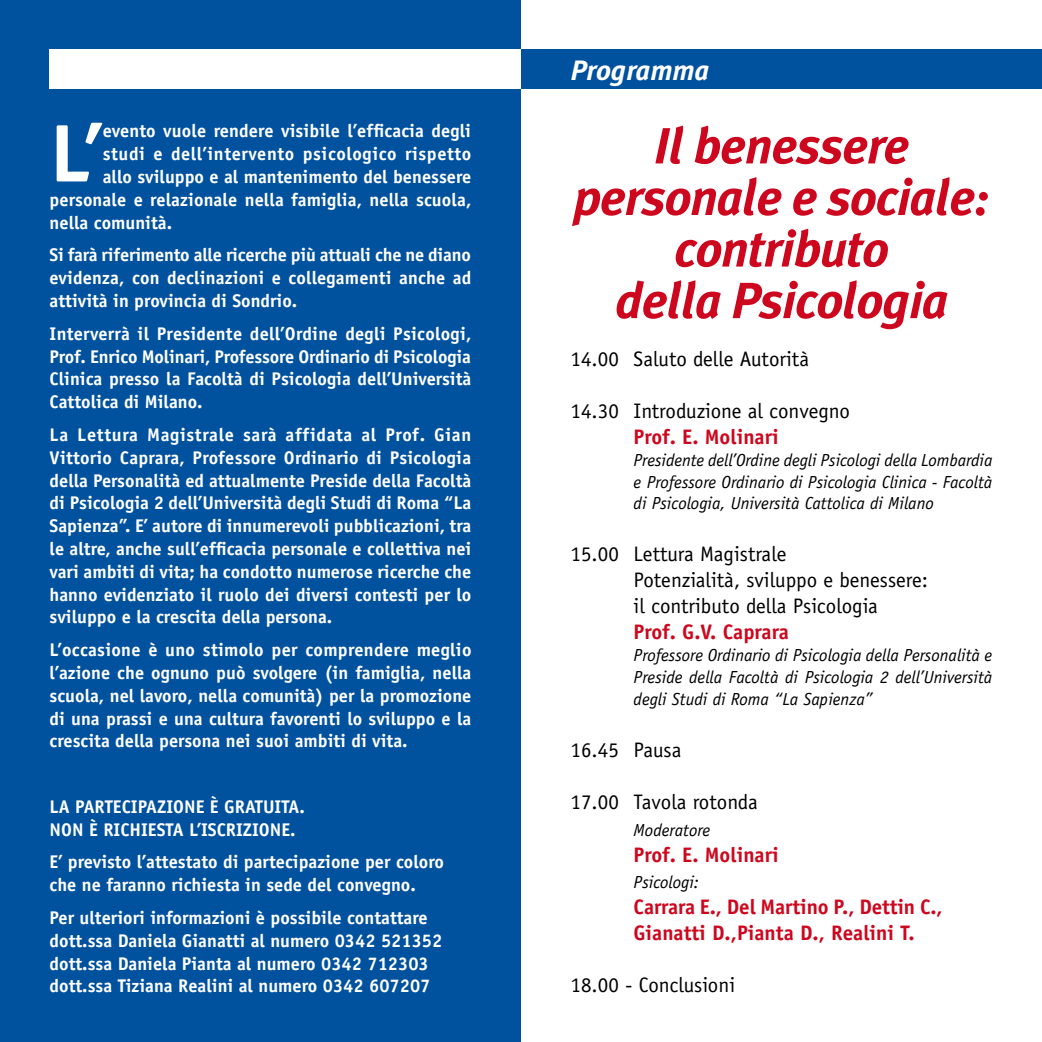
<style>
.page{position:relative;width:1042px;height:1042px;background:#fff}
.page>*{position:absolute;margin:0;border:0;box-sizing:border-box;transform-origin:0 0}
.t1{font:700 81.9px "Officina Sans Std";color:#fff}
.t2{font:italic 700 50.75px/51.6px "Meta Plus";letter-spacing:-.02em;color:#cc071e;text-align:center}
.t3{font:italic 700 28px "Meta Plus";color:#fff}
.t4{font:21px/26.1px "Officina Sans Std";color:#000}
.t5{font:700 21px/26.1px "Officina Sans Std";color:#cc071e}
.t6{font:700 18.38px/22.8px "Officina Sans Std";color:#fff;text-align:justify}
.t7{font:700 18.38px "Officina Sans Std";letter-spacing:.03em;color:#fff}
.t8{font:italic 17.5px/21.9px "Officina Sans Std";color:#000;text-align:justify}
</style>
<div class="page">
<div style="left:0;top:0;width:521px;height:1042px;background:#00519e"></div>
<div style="left:521px;top:50px;width:521px;height:39px;background:#00519e"></div>
<div style="left:50px;top:50px;width:471px;height:39px;background:#fff"></div>
<h1 class="t1" style="left:50px;top:102px;width:55px">L’</h1>
<p class="t6" style="left:103px;top:119px;width:370px">evento vuole rendere visibile l’efficacia degli</p>
<p class="t7" style="left:103px;top:142px;width:370px">studi e dell’intervento psicologico rispetto</p>
<p class="t6" style="left:103px;top:165px;width:370px">allo sviluppo e al mantenimento del benessere</p>
<p class="t6" style="left:50px;top:188px;width:423px">personale e relazionale nella famiglia, nella scuola,</p>
<p class="t6" style="left:50px;top:211px;width:124px">nella comunità.</p>
<p class="t6" style="left:50px;top:243px;width:423px">Si farà riferimento alle ricerche più attuali che ne diano evidenza, con declinazioni e collegamenti anche ad attività in provincia di Sondrio.</p>
<p class="t6" style="left:50px;top:322px;width:423px">Interverrà il Presidente dell’Ordine degli Psicologi, Prof. Enrico Molinari, Professore Ordinario di Psicologia Clinica presso la Facoltà di Psicologia dell’Università Cattolica di Milano.</p>
<p class="t6" style="left:50px;top:423px;width:423px">La Lettura Magistrale sarà affidata al Prof. Gian Vittorio Caprara, Professore Ordinario di Psicologia della Personalità ed attualmente Preside della Facoltà di Psicologia 2 dell’Università degli Studi di Roma “La Sapienza”. E’ autore di innumerevoli pubblicazioni, tra le altre, anche sull’efficacia personale e collettiva nei vari ambiti di vita; ha condotto numerose ricerche che hanno evidenziato il ruolo dei diversi contesti per lo sviluppo e la crescita della persona.</p>
<p class="t6" style="left:50px;top:638px;width:423px">L’occasione è uno stimolo per comprendere meglio l’azione che ognuno può svolgere (in famiglia, nella scuola, nel lavoro, nella comunità) per la promozione di una prassi e una cultura favorenti lo sviluppo e la crescita della persona nei suoi ambiti di vita.</p>
<p class="t6" style="left:50px;top:795px;width:257px">La partecipazione è gratuita.<br>No n è richiesta l’iscrizione.</p>
<p class="t6" style="left:50px;top:850px;width:396px">E’ previsto l’attestato di partecipazione per coloro che ne faranno richiesta in sede del convegno.</p>
<p class="t6" style="left:50px;top:906px;width:394px;text-align:left">Per ulteriori informazioni è possibile contattare dott.ssa Daniela Gianatti al numero 0342 521352 dott.ssa Daniela Pianta al numero 0342 712303 dott.ssa Tiziana Realini al numero 0342 607207</p>
<h3 class="t3" style="left:570px;top:54px;width:140px">Programma</h3>
<h2 class="t2" style="left:573px;top:120px;width:418px">Il benessere personale e sociale: contributo<br>della Psicologia</h2>
<p class="t4" style="left:570px;top:346px;width:240px">14.00 Saluto delle Autorità</p>
<p class="t4" style="left:570px;top:398px;width:281px">14.30 Introduzione al convegno</p>
<p class="t5" style="left:633px;top:423px;width:147px">Prof. E. Molinari</p>
<p class="t8" style="left:633px;top:449px;width:360px">Presidente dell’Ordine degli Psicologi della Lombardia e Professore Ordinario di Psicologia Clinica - Facoltà di Psicologia, Università Cattolica di Milano</p>
<p class="t4" style="left:633px;top:541px;width:296px;text-indent:-63px">15.00 Lettura Magistrale<br>Potenzialità, sviluppo e benessere: il contributo della Psicologia</p>
<p class="t5" style="left:633px;top:619px;width:157px">Prof. G.V. Caprara</p>
<p class="t8" style="left:633px;top:644px;width:360px">Professore Ordinario di Psicologia della Personalità e Preside della Facoltà di Psicologia 2 dell’Università degli Studi di Roma “La Sapienza”</p>
<p class="t4" style="left:570px;top:737px;width:112px">16.45 Pausa</p>
<p class="t4" style="left:570px;top:789px;width:189px">17.00 Tavola rotonda</p>
<p class="t8" style="left:633px;top:819px;width:78px">Moderatore</p>
<p class="t5" style="left:633px;top:841px;width:147px">Prof. E. Molinari</p>
<p class="t8" style="left:633px;top:871px;width:67px">Psicologi:</p>
<p class="t5" style="left:633px;top:894px;width:311px">Carrara E., Del Martino P., Dettin C.,<br>Gianatti D.,Pianta D., Realini T.</p>
<p class="t4" style="left:570px;top:972px;width:166px">18.00 - Conclusioni</p>
</div>
